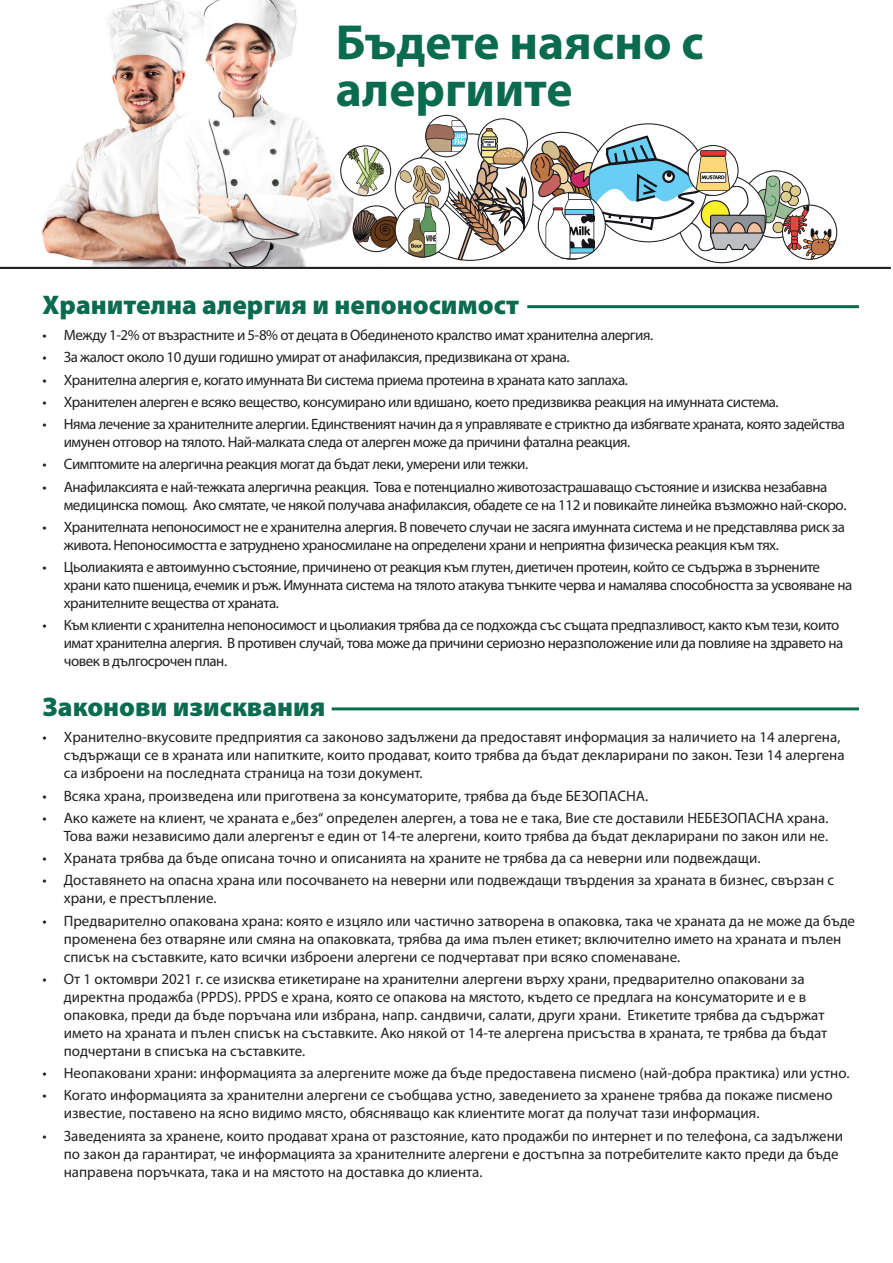
<style>
.page{position:relative;width:893px;height:1263px;background:#fff}
.page>*{position:absolute;margin:0;border:0;box-sizing:border-box;transform-origin:0 0}
.t1{font:700 49.5px/46.5px "Myriad Pro";color:#0a6b4f}
.t2{font:900 27px "Myriad Pro";color:#0a6b4f}
.t3{font:15px/18px "Myriad Pro";letter-spacing:-.005em;color:#231f20}
.t4{font:15px/18px "Myriad Pro";letter-spacing:-.03em;color:#231f20}
</style>
<div class="page">
<img style="left:0;top:0;width:404px;height:267px">
<svg style="left:426px;top:115px;width:41px;height:42px"></svg>
<div style="left:425px;top:115px;width:43px;height:42px;border:1px solid #231f20;border-radius:50%"></div>
<svg style="left:353px;top:206px;width:46px;height:46px"></svg>
<img style="left:353px;top:210px;width:46px;height:38px">
<div style="left:353px;top:205px;width:47px;height:47px;border:1px solid #231f20;border-radius:50%"></div>
<svg style="left:341px;top:146px;width:50px;height:50px"></svg>
<svg style="left:347px;top:146px;width:37px;height:50px"></svg>
<div style="left:340px;top:145px;width:51px;height:51px;border:1px solid #231f20;border-radius:50%"></div>
<svg style="left:399px;top:120px;width:438px;height:141px"></svg>
<div style="left:538px;top:192px;width:68px;height:68px;border:1px solid #231f20;border-radius:50%"></div>
<hr style="left:0;top:267px;width:891px;height:2px;background:#231f20">
<hr style="left:527px;top:305px;width:332px;height:3px;background:#0a6b4f">
<hr style="left:332px;top:707px;width:527px;height:3px;background:#0a6b4f">
<p class="t1" style="left:336px;top:18px;width:369px">Бъдете наясно с алергиите</p>
<p class="t2" style="left:43px;top:287px;width:478px">Хранителна алергия и непоносимост</p>
<p class="t4" style="left:43px;top:326px;width:612px">• Между 1-2% от възрастните и 5-8% от децата в Обединеното кралство имат хранителна алергия.</p>
<p class="t4" style="left:43px;top:348px;width:529px">• За жалост около 10 души годишно умират от анафилаксия, предизвикана от храна.</p>
<p class="t4" style="left:43px;top:370px;width:587px">• Хранителна алергия е, когато имунната Ви система приема протеина в храната като заплаха.</p>
<p class="t4" style="left:43px;top:393px;width:738px">• Хранителен алерген е всяко вещество, консумирано или вдишано, което предизвиква реакция на имунната система.</p>
<p class="t4" style="left:64px;top:415px;width:783px;text-indent:-21px">• Няма лечение за хранителните алергии. Единственият начин да я управлявате е стриктно да избягвате храната, която задейства имунен отговор на тялото. Най-малката следа от алерген може да причини фатална реакция.</p>
<p class="t4" style="left:43px;top:455px;width:487px">• Симптомите на алергична реакция могат да бъдат леки, умерени или тежки.</p>
<p class="t4" style="left:64px;top:477px;width:784px;text-indent:-21px">• Анафилаксията е най-тежката алергична реакция. Това е потенциално животозастрашаващо състояние и изисква незабавна медицинска помощ. Ако смятате, че някой получава анафилаксия, обадете се на 112 и повикайте линейка възможно най-скоро.</p>
<p class="t4" style="left:64px;top:518px;width:783px;text-indent:-21px">• Хранителната непоносимост не е хранителна алергия. В повечето случаи не засяга имунната система и не представлява риск за живота. Непоносимостта е затруднено храносмилане на определени храни и неприятна физическа реакция към тях.</p>
<p class="t4" style="left:64px;top:558px;width:790px;text-indent:-21px">• Цьолиакията е автоимунно състояние, причинено от реакция към глутен, диетичен протеин, който се съдържа в зърнените храни като пшеница, ечемик и ръж. Имунната система на тялото атакува тънките черва и намалява способността за усвояване на хранителните вещества от храната.</p>
<p class="t4" style="left:64px;top:616px;width:781px;text-indent:-21px">• Към клиенти с хранителна непоносимост и цьолиакия трябва да се подхожда със същата предпазливост, както към тези, които имат хранителна алергия. В противен случай, това може да причини сериозно неразположение или да повлияе на здравето на човек в дългосрочен план.</p>
<p class="t2" style="left:43px;top:689px;width:285px">Законови изисквания</p>
<p class="t3" style="left:64px;top:728px;width:782px;text-indent:-21px">• Хранително-вкусовите предприятия са законово задължени да предоставят информация за наличието на 14 алергена, съдържащи се в храната или напитките, които продават, които трябва да бъдат декларирани по закон. Тези 14 алергена са изброени на последната страница на този документ.</p>
<p class="t3" style="left:43px;top:786px;width:607px">• Всяка храна, произведена или приготвена за консуматорите, трябва да бъде БЕЗОПАСНА.</p>
<p class="t3" style="left:43px;top:809px;width:787px;text-align:right">• Ако кажете на клиент, че храната е „без“ определен алерген, а това не е така, Вие сте доставили НЕБЕЗОПАСНА храна.<br>Това важи независимо дали алергенът е един от 14-те алергени, които трябва да бъдат декларирани по закон или не.</p>
<p class="t3" style="left:43px;top:849px;width:719px">• Храната трябва да бъде описана точно и описанията на храните не трябва да са неверни или подвеждащи.</p>
<p class="t3" style="left:64px;top:871px;width:772px;text-indent:-21px">• Доставянето на опасна храна или посочването на неверни или подвеждащи твърдения за храната в бизнес, свързан с храни, е престъпление.</p>
<p class="t3" style="left:64px;top:911px;width:793px;text-indent:-21px">• Предварително опакована храна: която е изцяло или частично затворена в опаковка, така че храната да не може да бъде променена без отваряне или смяна на опаковката, трябва да има пълен етикет; включително името на храната и пълен списък на съставките, като всички изброени алергени се подчертават при всяко споменаване.</p>
<p class="t3" style="left:64px;top:970px;width:765px;text-indent:-21px">• От 1 октомври 2021 г. се изисква етикетиране на хранителни алергени върху храни, предварително опаковани за директна продажба (PPDS). PPDS е храна, която се опакова на мястото, където се предлага на консуматорите и е в опаковка, преди да бъде поръчана или избрана, напр. сандвичи, салати, други храни. Етикетите трябва да съдържат името на храната и пълен списък на съставките. Ако някой от 14-те алергена присъства в храната, те трябва да бъдат подчертани в списъка на съставките.</p>
<p class="t3" style="left:43px;top:1064px;width:809px">• Неопаковани храни: информацията за алергените може да бъде предоставена писмено (най-добра практика) или устно.</p>
<p class="t3" style="left:64px;top:1086px;width:770px;text-indent:-21px">• Когато информацията за хранителни алергени се съобщава устно, заведението за хранене трябва да покаже писмено известие, поставено на ясно видимо място, обясняващо как клиентите могат да получат тази информация.</p>
<p class="t3" style="left:64px;top:1126px;width:781px;text-indent:-21px">• Заведенията за хранене, които продават храна от разстояние, като продажби по интернет и по телефона, са задължени по закон да гарантират, че информацията за хранителните алергени е достъпна за потребителите както преди да бъде направена поръчката, така и на мястото на доставка до клиента.</p>
</div>
